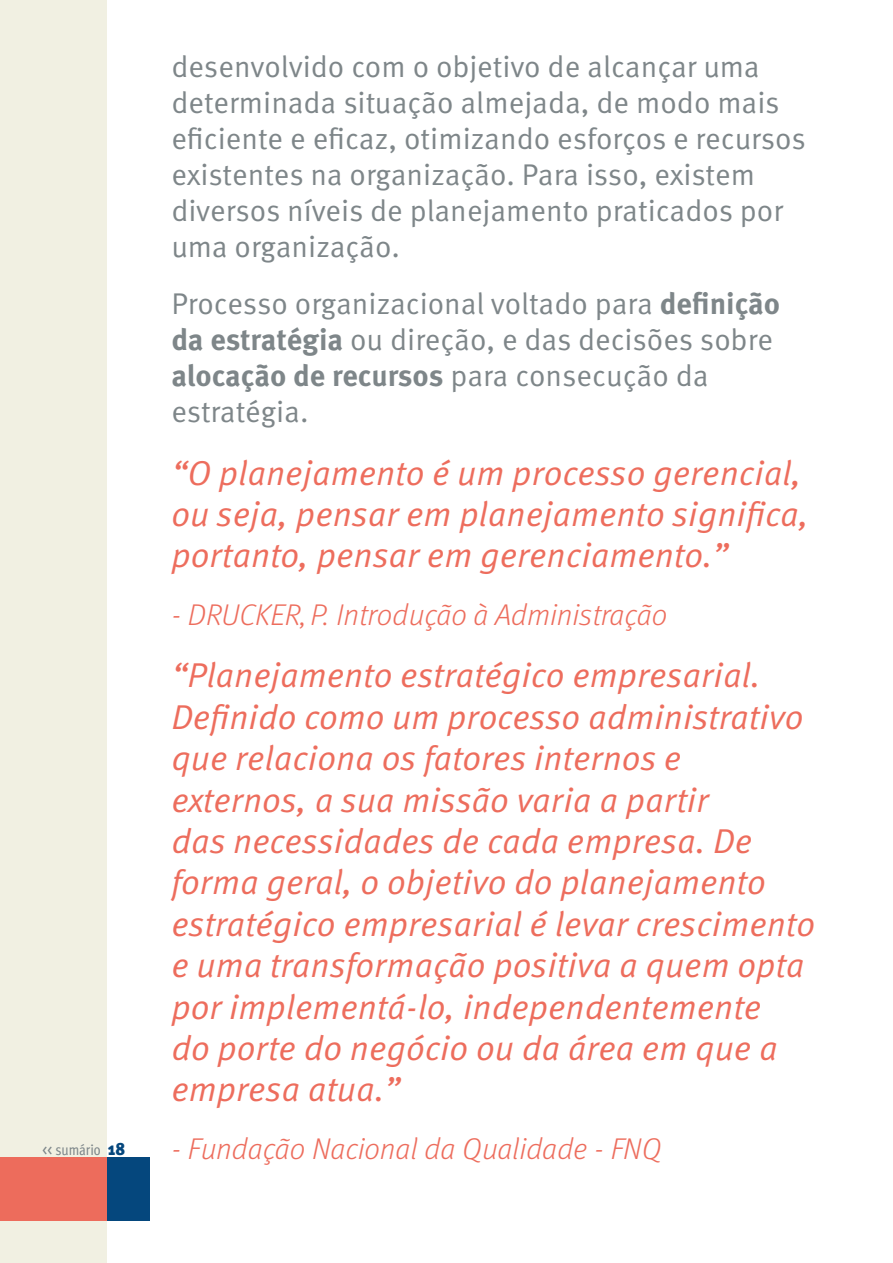
<style>
.page{position:relative;width:893px;height:1263px;background:#fff}
.page>*{position:absolute;margin:0;border:0;box-sizing:border-box;transform-origin:0 0}
.t1{font:34.5px/41.4px "Meta Pro Norm Ita";color:#ed6d5d}
.t2{font:30px/36px "Meta Pro Norm";color:#7e8689}
.t3{font:italic 300 30px "Meta Pro";color:#ed6d5d}
.t4{font:700 30px "Meta Pro";letter-spacing:-.005em;color:#7e8689}
.t5{font:condensed 15px "Meta Pro";letter-spacing:-.005em;color:#7d8689}
.s1{font-weight:900;font-size:18px;color:#05477d}
.s2{font-family:"Meta Pro";font-weight:700}
.s3{font-family:"Meta Pro Norm";font-weight:400}
</style>
<div class="page">
<div style="left:23px;top:1157px;width:127px;height:63px;background:#05477d"></div>
<div style="left:0;top:0;width:106px;height:1263px;background:#f1f0e2"></div>
<div style="left:0;top:1157px;width:106px;height:63px;background:#ed6c5c"></div>
<p class="t5" style="left:43px;top:1138px;width:84px">&lt;&lt; sumário <span class="s1">18</span></p>
<p class="t2" style="left:171px;top:46px;width:636px">desenvolvido com o objetivo de alcançar uma determinada situação almejada, de modo mais eficiente e eficaz, otimizando esforços e recursos existentes na organização. Para isso, existem diversos níveis de planejamento praticados por uma organização.</p>
<p class="t2" style="left:171px;top:284px;width:610px">Processo organizacional voltado para <span class="s2">definição da estratégia</span> ou direção, e das decisões sobre</p>
<p class="t4" style="left:171px;top:352px;width:539px">alocação de recursos <span class="s3">para consecução da</span></p>
<p class="t2" style="left:171px;top:392px;width:139px">estratégia.</p>
<p class="t1" style="left:171px;top:450px;width:639px">“O planejamento é um processo gerencial, ou seja, pensar em planejamento significa, portanto, pensar em gerenciamento.”</p>
<p class="t3" style="left:171px;top:593px;width:497px">- DRUCKER, P. Introdução à Administração</p>
<p class="t1" style="left:171px;top:652px;width:645px">“Planejamento estratégico empresarial.<br>Definido como um processo administrativo que relaciona os fatores internos e externos, a sua missão varia a partir<br>das necessidades de cada empresa. De forma geral, o objetivo do planejamento estratégico empresarial é levar crescimento e uma transformação positiva a quem opta por implementá-lo, independentemente<br>do porte do negócio ou da área em que a empresa atua.”</p>
<p class="t3" style="left:171px;top:1127px;width:491px">- Fundação Nacional da Qualidade - FNQ</p>
</div>
